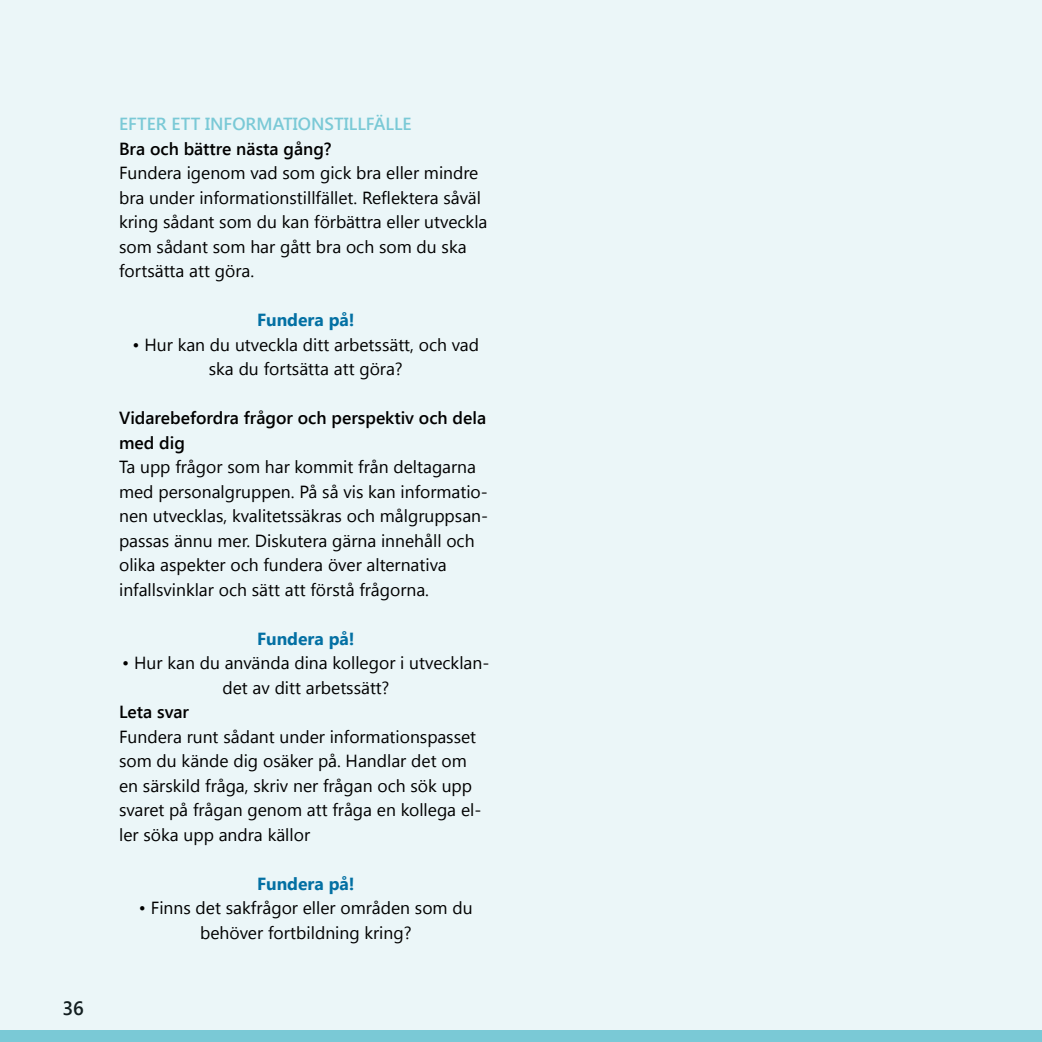
<style>
.page{position:relative;width:1042px;height:1042px;background:#ebf6f8}
.page>*{position:absolute;margin:0;border:0;box-sizing:border-box;transform-origin:0 0}
.t1{font:600 19.25px "Segoe UI";color:#000}
.t2{font:17.5px/24.5px "Segoe UI";color:#000}
.t3{font:600 17.5px/24.5px "Segoe UI";color:#000}
.t4{font:700 17.5px "Segoe UI";color:#0370a3}
.t5{font:600 17.5px "Segoe UI";color:#7ac9d6}
</style>
<div class="page">
<hr style="left:1041px;top:0;width:1px;height:1042px;background:#f8d52f">
<div style="left:0;top:1031px;width:1042px;height:11px;background:#7ac9d6"></div>
<p class="t1" style="left:62px;top:995px;width:23px">36</p>
<p class="t5" style="left:119px;top:112px;width:294px">EFTER ETT INFORMATIONSTILLFÄLLE</p>
<p class="t3" style="left:119px;top:135px;width:214px">Bra och bättre nästa gång?</p>
<p class="t2" style="left:119px;top:160px;width:370px">Fundera igenom vad som gick bra eller mindre bra under informationstillfället. Reflektera såväl kring sådant som du kan förbättra eller utveckla som sådant som har gått bra och som du ska fortsätta att göra.</p>
<p class="t4" style="left:257px;top:307px;width:99px">Fundera på!</p>
<p class="t2" style="left:133px;top:331px;width:348px;text-align:center">• Hur kan du utveckla ditt arbetssätt, och vad ska du fortsätta att göra?</p>
<p class="t3" style="left:119px;top:405px;width:368px">Vidarebefordra frågor och perspektiv och dela med dig</p>
<p class="t2" style="left:119px;top:454px;width:370px">Ta upp frågor som har kommit från deltagarna med personalgruppen. På så vis kan informatio&shy;nen utvecklas, kvalitetssäkras och målgruppsan&shy;passas ännu mer. Diskutera gärna innehåll och olika aspekter och fundera över alternativa infallsvinklar och sätt att förstå frågorna.</p>
<p class="t4" style="left:257px;top:626px;width:99px">Fundera på!</p>
<p class="t2" style="left:122px;top:650px;width:369px;text-align:center">• Hur kan du använda dina kollegor i utvecklan&shy;det av ditt arbetssätt?</p>
<p class="t3" style="left:119px;top:699px;width:71px">Leta svar</p>
<p class="t2" style="left:119px;top:723px;width:364px">Fundera runt sådant under informationspasset som du kände dig osäker på. Handlar det om en särskild fråga, skriv ner frågan och sök upp svaret på frågan genom att fråga en kollega el&shy;ler söka upp andra källor</p>
<p class="t4" style="left:257px;top:871px;width:99px">Fundera på!</p>
<p class="t2" style="left:139px;top:895px;width:335px;text-align:center">• Finns det sakfrågor eller områden som du behöver fortbildning kring?</p>
</div>
